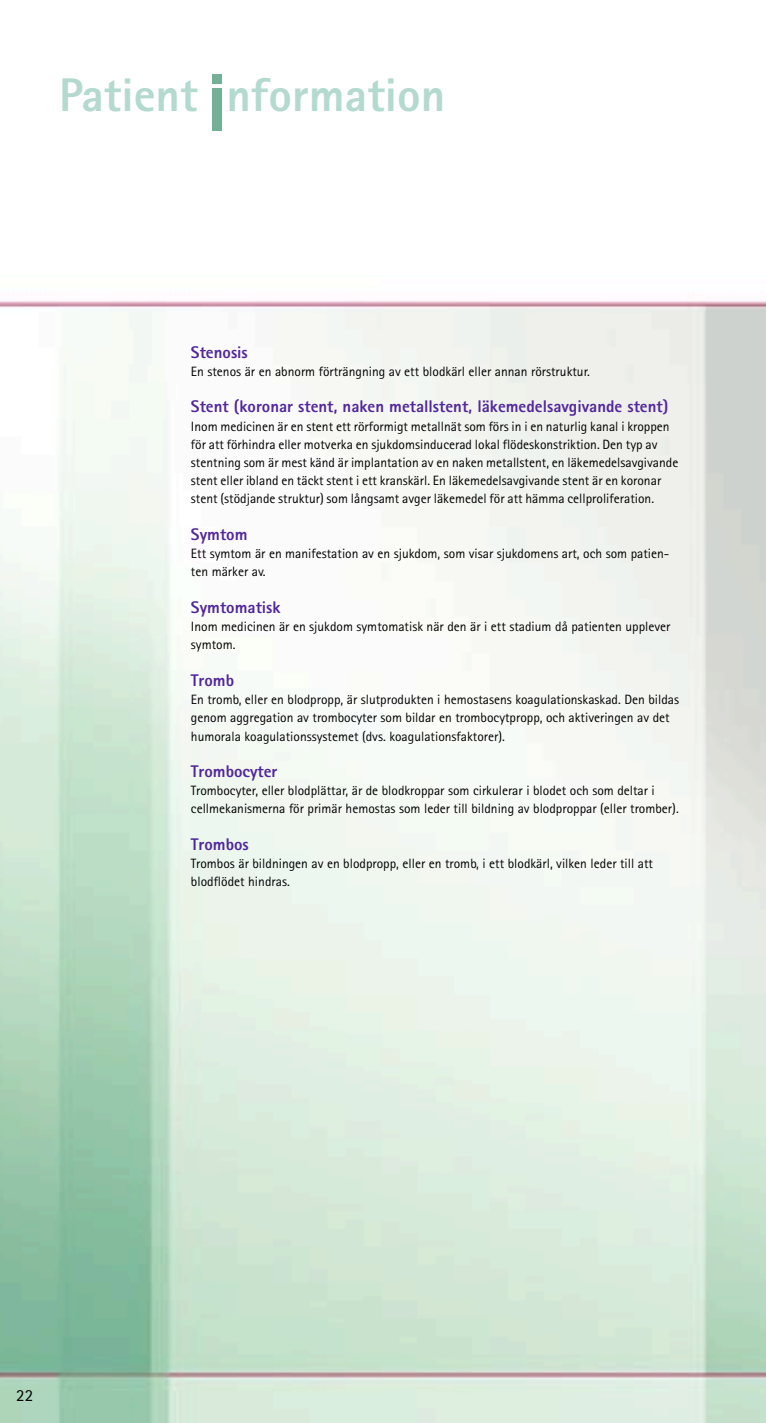
<style>
.page{position:relative;width:766px;height:1423px;background:#fff}
.page>*{position:absolute;margin:0;border:0;box-sizing:border-box;transform-origin:0 0}
.t1{font:800 47.25px "Rotis Sans Serif";color:#b4dad0}
.t2{font:800 16.88px "Rotis Sans Serif";color:#51279c}
.t3{font:16.88px "Rotis Sans Serif";color:#000}
.t4{font:13.5px/18.2px "Rotis Sans Serif";color:#000}
</style>
<div class="page">
<div style="left:212px;top:88px;width:10px;height:43px;background:#73b095"></div>
<div style="left:212px;top:74px;width:10px;height:9px;background:#73b095"></div>
<h1 class="t1" style="left:59px;top:78px;width:387px">Patient information</h1>
<p class="t2" style="left:191px;top:346px;width:58px">Stenosis</p>
<p class="t4" style="left:191px;top:363px;width:400px">En stenos är en abnorm förträngning av ett blodkärl eller annan rörstruktur.</p>
<p class="t2" style="left:191px;top:400px;width:479px">Stent (koronar stent, naken metallstent, läkemedelsavgivande stent)</p>
<p class="t4" style="left:191px;top:418px;width:489px">Inom medicinen är en stent ett rörformigt metallnät som förs in i en naturlig kanal i kroppen för att förhindra eller motverka en sjukdomsinducerad lokal flödeskonstriktion. Den typ av stentning som är mest känd är implantation av en naken metallstent, en läkemedelsavgivande stent eller ibland en täckt stent i ett kranskärl. En läkemedelsavgivande stent är en koronar stent (stödjande struktur) som långsamt avger läkemedel för att hämma cellproliferation.</p>
<p class="t2" style="left:191px;top:528px;width:58px">Symtom</p>
<p class="t4" style="left:191px;top:546px;width:479px">Ett symtom är en manifestation av en sjukdom, som visar sjukdomens art, och som patien&shy;ten märker av.</p>
<p class="t2" style="left:191px;top:601px;width:91px">Symtomatisk</p>
<p class="t4" style="left:191px;top:618px;width:481px">Inom medicinen är en sjukdom symtomatisk när den är i ett stadium då patienten upplever symtom.</p>
<p class="t2" style="left:191px;top:674px;width:45px">Tromb</p>
<p class="t4" style="left:191px;top:691px;width:489px">En tromb, eller en blodpropp, är slutprodukten i hemostasens koagulationskaskad. Den bildas genom aggregation av trombocyter som bildar en trombocytpropp, och aktiveringen av det humorala koagulationssystemet (dvs. koagulationsfaktorer).</p>
<p class="t2" style="left:191px;top:765px;width:88px">Trombocyter</p>
<p class="t4" style="left:191px;top:782px;width:489px">Trombocyter, eller blodplättar, är de blodkroppar som cirkulerar i blodet och som deltar i cellmekanismerna för primär hemostas som leder till bildning av blodproppar (eller tromber).</p>
<p class="t2" style="left:191px;top:838px;width:59px">Trombos</p>
<p class="t4" style="left:191px;top:855px;width:463px">Trombos är bildningen av en blodpropp, eller en tromb, i ett blodkärl, vilken leder till att blodflödet hindras.</p>
<p class="t3" style="left:16px;top:1389px;width:18px">22</p>
</div>
